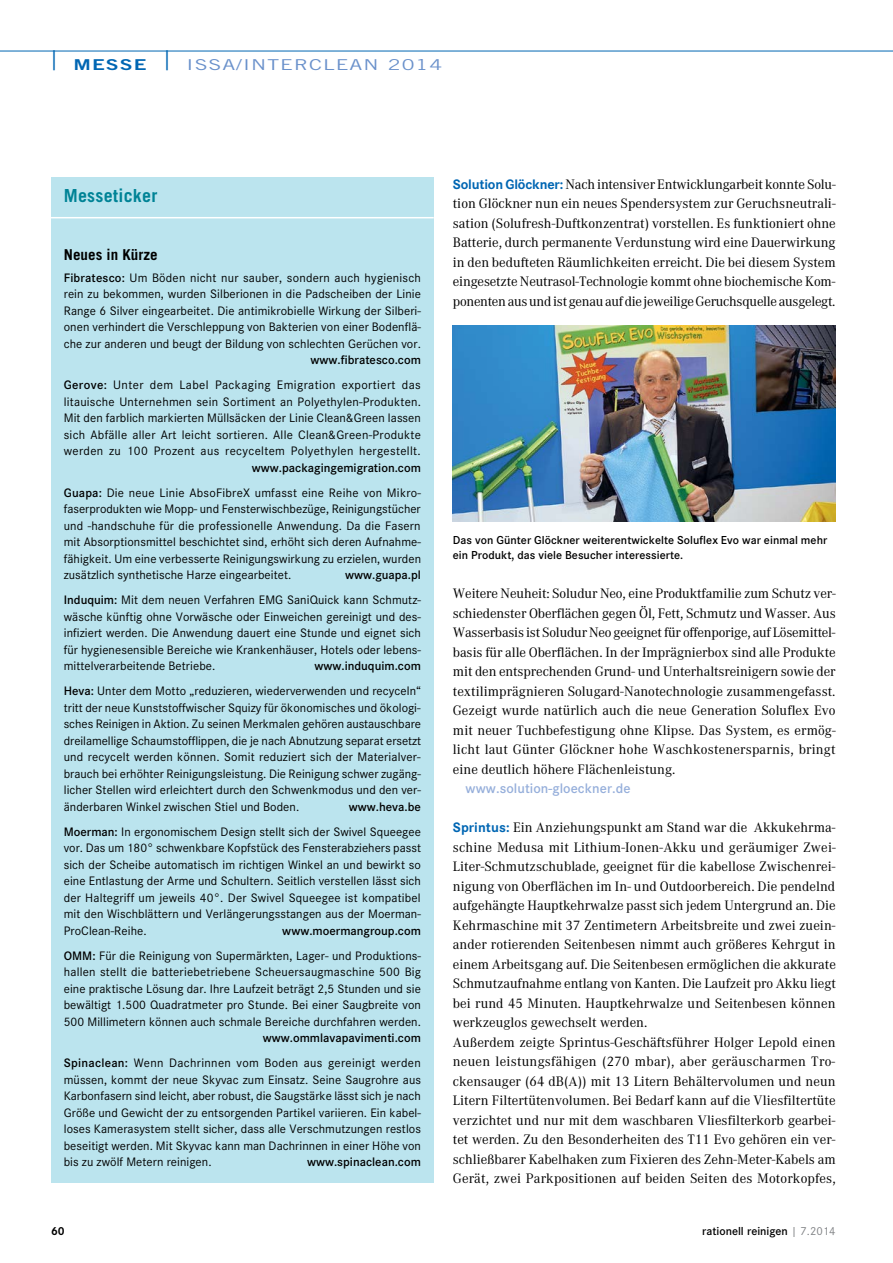
<style>
.page{position:relative;width:893px;height:1263px;background:#fff}
.page>*{position:absolute;margin:0;border:0;box-sizing:border-box;transform-origin:0 0}
.t1{font:700 18px "Trade Gothic";letter-spacing:.015em;color:#008396}
.t2{font:15px "Trade Gothic";letter-spacing:.05em;color:#6a91cb;scale:1.4 1}
.t3{font:700 15px "Trade Gothic";letter-spacing:.005em;color:#000}
.t4{font:14.25px/19.5px "Corporate A";letter-spacing:.005em;color:#000;text-align:justify}
.t5{font:600 14.25px "Corporate S";letter-spacing:.005em;color:#96afdb}
.t6{font:12.75px/16.5px "Corporate S";letter-spacing:.005em;color:#000;text-align:justify}
.t7{font:12.75px/25px "Corporate S";letter-spacing:.025em;color:#000;text-align:right}
.t8{font:12.75px/25px "Corporate S";letter-spacing:.03em;color:#000;text-align:right}
.t9{font:600 12.75px "Corporate S";color:#000}
.t10{font:600 12px/15px "Corporate S";letter-spacing:.005em;color:#000}
.t11{font:700 12px "Corporate S";color:#000}
.s1{font-weight:300;font-size:27px;color:#0066b3}
.s2{font-family:"Trade Gothic Bold Two";color:#0066b3}
.s3{font-weight:600}
.s4{font-family:"Corporate S";font-weight:700;color:#0066b3}
.s5{font-weight:400;color:#808285}
</style>
<div class="page">
<hr style="left:0;top:51px;width:893px;height:1px;background:#0066b3">
<div style="left:51px;top:178px;width:383px;height:1005px;background:#bbe4ee"></div>
<hr style="left:51px;top:217px;width:383px;height:1px;background:#fff">
<img style="left:453px;top:325px;width:383px;height:196px">
<p class="t2" style="left:51px;top:56px;width:281px"><span class="s1">|</span> <span class="s2">MESSE</span> <span class="s1">|</span> ISSA/INTERCLEAN 2014</p>
<h1 class="t1" style="left:64px;top:184px;width:95px">Messeticker</h1>
<p class="t3" style="left:64px;top:246px;width:95px">Neues in Kürze</p>
<p class="t6" style="left:64px;top:269px;width:359px"><span class="s3">Fibratesco:</span> Um Böden nicht nur sauber, sondern auch hygienisch rein zu bekommen, wurden Silberionen in die Padscheiben der Linie Range 6 Silver eingearbeitet. Die antimikrobielle Wirkung der Silberi&shy;onen verhindert die Verschleppung von Bakterien von einer Bodenflä&shy;che zur anderen und beugt der Bildung von schlechten Gerüchen vor.</p>
<p class="t8" style="left:64px;top:348px;width:359px"><span class="s3">www.fibratesco.com<br>Gerove:</span> Unter dem Label Packaging Emigration exportiert das</p>
<p class="t6" style="left:64px;top:393px;width:359px">litauische Unternehmen sein Sortiment an Polyethylen-Produkten.<br>Mit den farblich markierten Müllsäcken der Linie Clean&amp;Green lassen sich Abfälle aller Art leicht sortieren. Alle Clean&amp;Green-Produkte werden zu 100 Prozent aus recyceltem Polyethylen hergestellt.</p>
<p class="t6" style="left:64px;top:455px;width:359px;line-height:25px;text-align:right"><span class="s3">www.packagingemigration.com<br>Guapa:</span> Die neue Linie AbsoFibreX umfasst eine Reihe von Mikro-</p>
<p class="t6" style="left:64px;top:501px;width:359px">faserprodukten wie Mopp- und Fensterwischbezüge, Reinigungstücher und -handschuhe für die professionelle Anwendung. Da die Fasern mit Absorptionsmittel beschichtet sind, erhöht sich deren Aufnahme&shy;fähigkeit. Um eine verbesserte Reinigungswirkung zu erzielen, wurden zusätzlich synthetische Harze eingearbeitet.</p>
<p class="t6" style="left:64px;top:563px;width:359px;line-height:25px;text-align:right"><span class="s3">www.guapa.pl<br>Induquim:</span> Mit dem neuen Verfahren EMG SaniQuick kann Schmutz-</p>
<p class="t6" style="left:64px;top:608px;width:359px">wäsche künftig ohne Vorwäsche oder Einweichen gereinigt und des&shy;infiziert werden. Die Anwendung dauert eine Stunde und eignet sich für hygienesensible Bereiche wie Krankenhäuser, Hotels oder lebens&shy;mittelverarbeitende Betriebe.</p>
<p class="t6" style="left:64px;top:653px;width:359px;line-height:25px;text-align:right"><span class="s3">www.induquim.com<br>Heva:</span> Unter dem Motto „reduzieren, wiederverwenden und recyceln“</p>
<p class="t6" style="left:64px;top:699px;width:359px">tritt der neue Kunststoffwischer Squizy für ökonomisches und ökologi&shy;sches Reinigen in Aktion. Zu seinen Merkmalen gehören austauschbare dreilamellige Schaumstofflippen, die je nach Abnutzung separat ersetzt und recycelt werden können. Somit reduziert sich der Materialver&shy;brauch bei erhöhter Reinigungsleistung. Die Reinigung schwer zugäng&shy;licher Stellen wird erleichtert durch den Schwenkmodus und den ver&shy;änderbaren Winkel zwischen Stiel und Boden.</p>
<p class="t6" style="left:64px;top:794px;width:359px;line-height:25px;text-align:right"><span class="s3">www.heva.be<br>Moerman:</span> In ergonomischem Design stellt sich der Swivel Squeegee</p>
<p class="t6" style="left:64px;top:840px;width:359px">vor. Das um 180° schwenkbare Kopfstück des Fensterabziehers passt sich der Scheibe automatisch im richtigen Winkel an und bewirkt so eine Entlastung der Arme und Schultern. Seitlich verstellen lässt sich der Haltegriff um jeweils 40°. Der Swivel Squeegee ist kompatibel mit den Wischblättern und Verlängerungsstangen aus der Moerman-ProClean-Reihe.</p>
<p class="t6" style="left:64px;top:918px;width:359px;line-height:25px;text-align:right"><span class="s3">www.moermangroup.com<br>OMM:</span> Für die Reinigung von Supermärkten, Lager- und Produktions-</p>
<p class="t6" style="left:64px;top:964px;width:359px">hallen stellt die batteriebetriebene Scheuersaugmaschine 500 Big eine praktische Lösung dar. Ihre Laufzeit beträgt 2,5 Stunden und sie bewältigt 1.500 Quadratmeter pro Stunde. Bei einer Saugbreite von 500 Millimetern können auch schmale Bereiche durchfahren werden.</p>
<p class="t7" style="left:64px;top:1025px;width:359px"><span class="s3">www.ommlavapavimenti.com<br>Spinaclean:</span> Wenn Dachrinnen vom Boden aus gereinigt werden</p>
<p class="t6" style="left:64px;top:1071px;width:359px">müssen, kommt der neue Skyvac zum Einsatz. Seine Saugrohre aus Karbonfasern sind leicht, aber robust, die Saugstärke lässt sich je nach Größe und Gewicht der zu entsorgenden Partikel variieren. Ein kabel&shy;loses Kamerasystem stellt sicher, dass alle Verschmutzungen restlos beseitigt werden. Mit Skyvac kann man Dachrinnen in einer Höhe von bis zu zwölf Metern reinigen.</p>
<p class="t9" style="left:307px;top:1155px;width:115px">www.spinaclean.com</p>
<p class="t4" style="left:453px;top:174px;width:384px"><span class="s4">Solution Glöckner:</span> Nach intensiver Entwicklungarbeit konnte Solu&shy;tion Glöckner nun ein neues Spendersystem zur Geruchsneutrali&shy;sation (Solufresh-Duftkonzentrat) vorstellen. Es funktioniert ohne Batterie, durch permanente Verdunstung wird eine Dauerwirkung in den bedufteten Räumlichkeiten erreicht. Die bei diesem System eingesetzte Neutrasol-Technologie kommt ohne biochemische Kom&shy;ponenten aus und ist genau auf die jeweilige Geruchsquelle ausgelegt.</p>
<p class="t10" style="left:453px;top:532px;width:376px">Das von Günter Glöckner weiterentwickelte Soluflex Evo war einmal mehr ein Produkt, das viele Besucher interessierte.</p>
<p class="t4" style="left:453px;top:584px;width:384px">Weitere Neuheit: Soludur Neo, eine Produktfamilie zum Schutz ver&shy;schiedenster Oberflächen gegen Öl, Fett, Schmutz und Wasser. Aus Wasserbasis ist Soludur Neo geeignet für offenporige, auf Lösemittel&shy;basis für alle Oberflächen. In der Imprägnierbox sind alle Produkte mit den entsprechenden Grund- und Unterhaltsreinigern sowie der textilimprägnieren Solugard-Nanotechnologie zusammengefasst.<br>Gezeigt wurde natürlich auch die neue Generation Soluflex Evo mit neuer Tuchbefestigung ohne Klipse. Das System, es ermög&shy;licht laut Günter Glöckner hohe Waschkostenersparnis, bringt eine deutlich höhere Flächenleistung.</p>
<p class="t5" style="left:466px;top:780px;width:166px">www.solution-gloeckner.de</p>
<p class="t4" style="left:453px;top:818px;width:384px;text-align:left"><span class="s4">Sprintus:</span> Ein Anziehungspunkt am Stand war die Akkukehrma&shy;schine Medusa mit Lithium-Ionen-Akku und geräumiger Zwei-Liter-Schmutzschublade, geeignet für die kabellose Zwischenrei&shy;nigung von Oberflächen im In- und Outdoorbereich. Die pendelnd aufgehängte Hauptkehrwalze passt sich jedem Untergrund an. Die Kehrmaschine mit 37 Zentimetern Arbeitsbreite und zwei zuein&shy;ander rotierenden Seitenbesen nimmt auch größeres Kehrgut in einem Arbeitsgang auf. Die Seitenbesen ermöglichen die akkurate Schmutzaufnahme entlang von Kanten. Die Laufzeit pro Akku liegt bei rund 45 Minuten. Hauptkehrwalze und Seitenbesen können werkzeuglos gewechselt werden.<br>Außerdem zeigte Sprintus-Geschäftsführer Holger Lepold einen neuen leistungsfähigen (270 mbar), aber geräuscharmen Tro&shy;ckensauger (64 dB(A)) mit 13 Litern Behältervolumen und neun Litern Filtertütenvolumen. Bei Bedarf kann auf die Vliesfiltertüte verzichtet und nur mit dem waschbaren Vliesfilterkorb gearbei&shy;tet werden. Zu den Besonderheiten des T11 Evo gehören ein ver&shy;schließbarer Kabelhaken zum Fixieren des Zehn-Meter-Kabels am Gerät, zwei Parkpositionen auf beiden Seiten des Motorkopfes,</p>
<p class="t11" style="left:51px;top:1224px;width:15px">60</p>
<p class="t10" style="left:702px;top:1224px;width:135px">rationell reinigen <span class="s5">| 7.2014</span></p>
</div>
